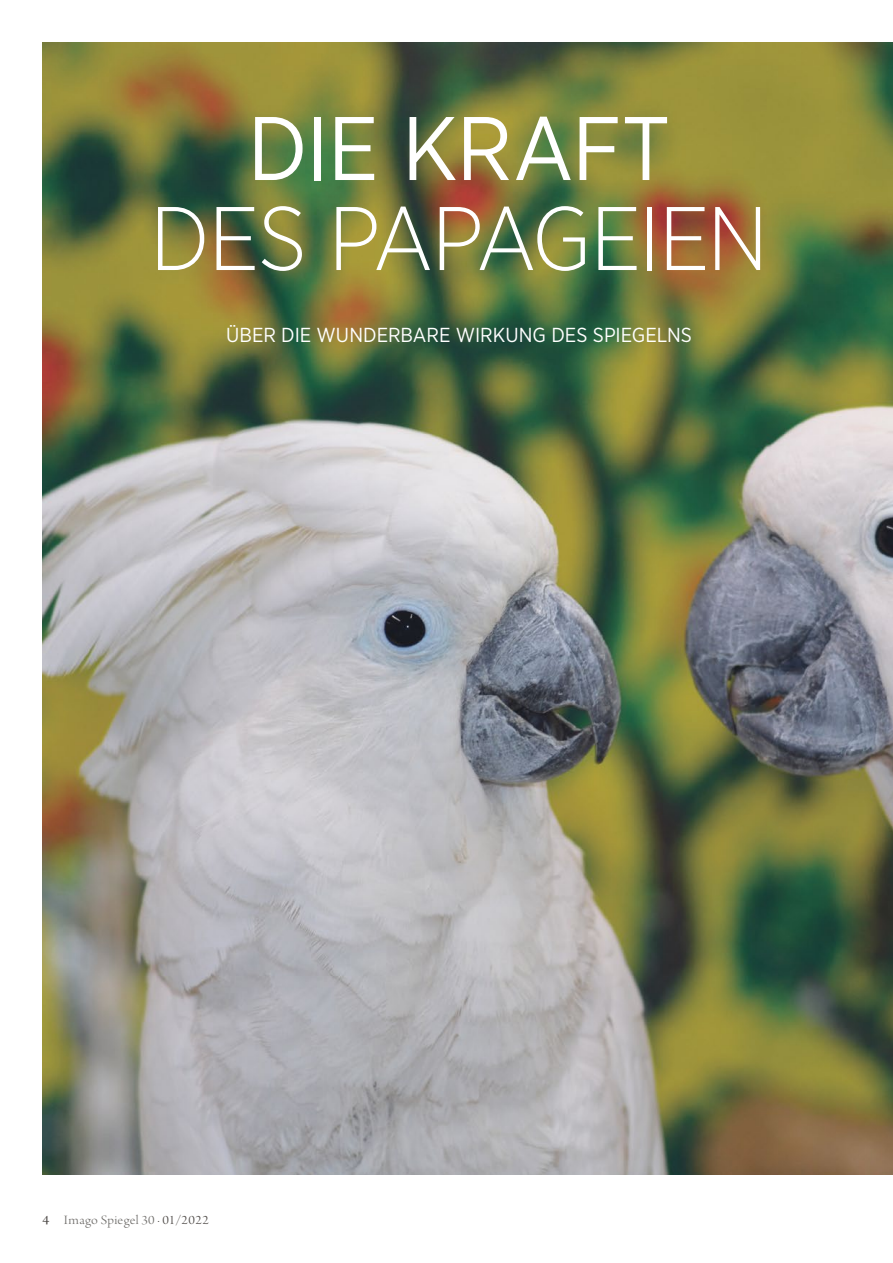
<style>
.page{position:relative;width:893px;height:1263px;background:#fff}
.page>*{position:absolute;margin:0;border:0;box-sizing:border-box;transform-origin:0 0}
.t1{font:300 90px "Gotham Narrow";letter-spacing:-.025em;color:#fff}
.t2{font:90px "Gotham Narrow";letter-spacing:-.01em;color:#fff}
.t3{font:20.25px "Gotham Narrow";color:#fff}
.t4{font:13.5px "Arno Pro Light Display";letter-spacing:.025em;color:#6e6c69;scale:1.1 1}
.s1{font-family:"Arno Pro Subhead";color:#4b4744}
.s2{color:#4b4744}
</style>
<div class="page">
<img style="left:43px;top:43px;width:850px;height:1132px">
<h1 class="t2" style="left:248px;top:93px;width:424px">DIE KRAFT</h1>
<h1 class="t1" style="left:150px;top:183px;width:620px">DES PAPAGEIEN</h1>
<p class="t3" style="left:226px;top:322px;width:467px">ÜBER DIE WUNDERBARE WIRKUNG DES SPIEGELNS</p>
<p class="t4" style="left:43px;top:1213px;width:153px"><span class="s1">4</span> Imago Spiegel 30 <span class="s2">· 01/2022</span></p>
</div>
